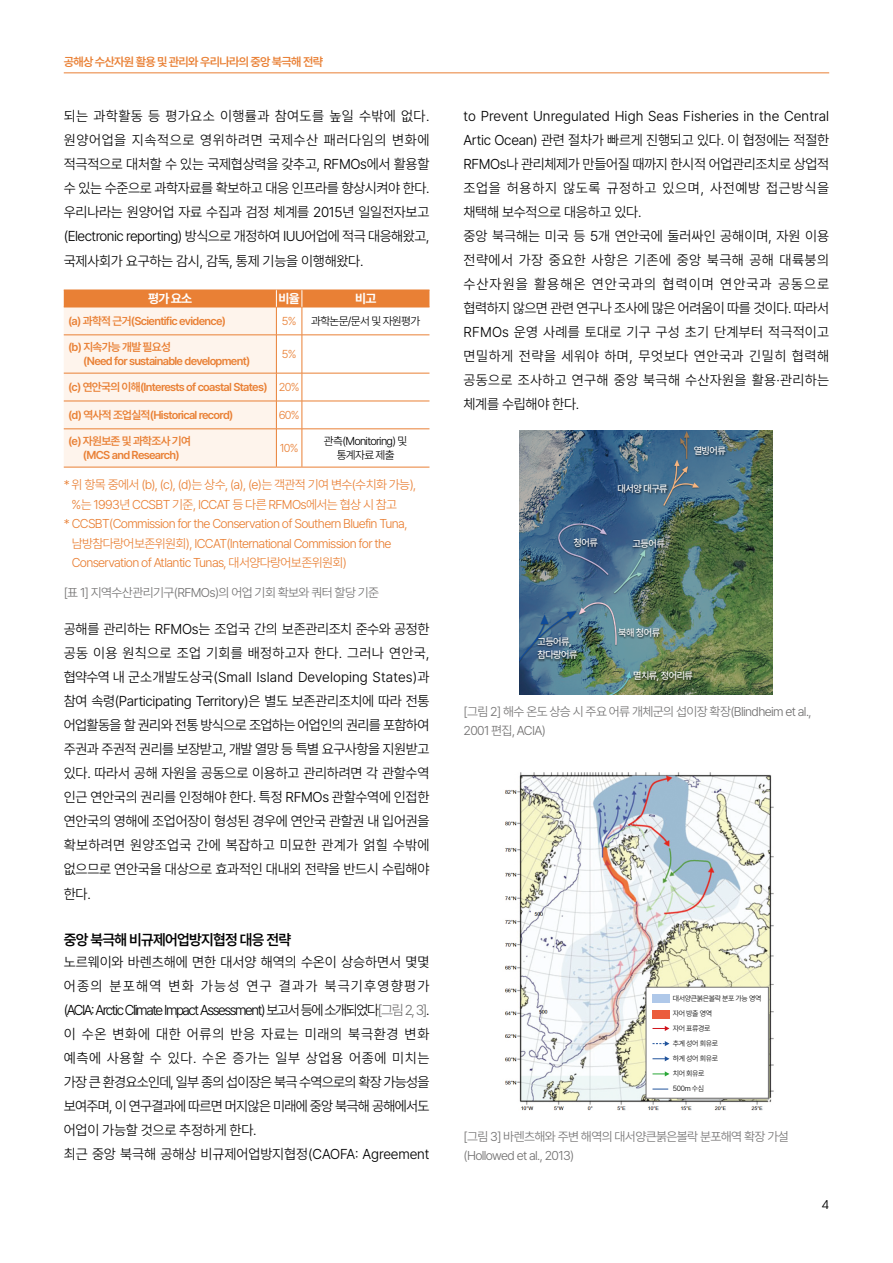
<style>
.page{position:relative;width:893px;height:1263px;background:#fff}
.page>*{position:absolute;margin:0;border:0;box-sizing:border-box;transform-origin:0 0}
.t1{font:600 15px "Pretendard";letter-spacing:-.05em;color:#000}
.t2{font:300 14.25px/24px "Pretendard";letter-spacing:-.01em;color:#000;text-align:justify}
.t3{font:300 12.75px "Pretendard";letter-spacing:-.05em;color:#e98035}
.t4{font:300 12.75px/19.5px "Pretendard";letter-spacing:-.05em;color:#727171}
.t5{font:700 12.75px "Pretendard";letter-spacing:-.06em;color:#fff}
.t6{font:600 12px "Pretendard";letter-spacing:-.06em;color:#e98035}
.t7{font:12px "ITC Avant Garde Std";color:#000}
.t8{font:600 11.4px/13.6px "Pretendard";letter-spacing:-.06em;color:#e98035}
.t9{font:300 11.4px/13.6px "Pretendard";letter-spacing:-.06em;color:#000;text-align:center}
.t10{font:300 11.4px "Pretendard";color:#e98035}
.t11{font:500 9.75px/13.5px "Pretendard";letter-spacing:-.05em;color:#fff}
.t12{font:300 7.5px/15px "Pretendard";letter-spacing:-.05em;color:#000}
.s1{font-weight:300}
.s2{color:#727171}
</style>
<div class="page">
<hr style="left:64px;top:72px;width:765px;height:1px;background:#e98035">
<svg style="left:64px;top:290px;width:365px;height:178px"></svg>
<img style="left:505px;top:772px;width:269px;height:339px">
<div style="left:646px;top:987px;width:123px;height:111px;background:#fff;border:1px solid #727171"></div>
<div style="left:652px;top:994px;width:17px;height:9px;background:#afc8e9"></div>
<div style="left:652px;top:1010px;width:17px;height:9px;background:#eb5c3c"></div>
<svg style="left:652px;top:1026px;width:17px;height:5px"></svg>
<svg style="left:652px;top:1041px;width:17px;height:5px"></svg>
<svg style="left:652px;top:1056px;width:17px;height:5px"></svg>
<svg style="left:652px;top:1071px;width:17px;height:5px"></svg>
<svg style="left:652px;top:1089px;width:16px;height:1px"></svg>
<img style="left:520px;top:431px;width:253px;height:263px">
<div style="left:692px;top:445px;width:35px;height:12px;background:#000;opacity:.75"></div>
<div style="left:616px;top:483px;width:53px;height:12px;background:#000;opacity:.75"></div>
<div style="left:631px;top:538px;width:35px;height:12px;background:#000;opacity:.75"></div>
<div style="left:572px;top:537px;width:27px;height:12px;background:#000;opacity:.75"></div>
<div style="left:617px;top:627px;width:45px;height:12px;background:#000;opacity:.75"></div>
<div style="left:632px;top:670px;width:62px;height:13px;background:#000;opacity:.75"></div>
<div style="left:536px;top:636px;width:43px;height:25px;background:#000;opacity:.75"></div>
<p class="t6" style="left:64px;top:53px;width:261px">공해상 수산자원 활용 및 관리와 우리나라의 중앙 북극해 전략</p>
<p class="t2" style="left:64px;top:104px;width:367px">되는 과학활동 등 평가요소 이행률과 참여도를 높일 수밖에 없다. 원양어업을 지속적으로 영위하려면 국제수산 패러다임의 변화에 적극적으로 대처할 수 있는 국제협상력을 갖추고, RFMOs에서 활용할 수 있는 수준으로 과학자료를 확보하고 대응 인프라를 향상시켜야 한다. 우리나라는 원양어업 자료 수집과 검정 체계를 2015년 일일전자보고 (Electronic reporting) 방식으로 개정하여 IUU어업에 적극 대응해왔고, 국제사회가 요구하는 감시, 감독, 통제 기능을 이행해왔다.</p>
<p class="t5" style="left:148px;top:289px;width:46px">평가 요소</p>
<p class="t5" style="left:278px;top:289px;width:23px">비율</p>
<p class="t5" style="left:355px;top:289px;width:23px">비고</p>
<p class="t8" style="left:68px;top:314px;width:160px">(a) 과학적 근거(Scientific evidence)</p>
<p class="t10" style="left:282px;top:313px;width:16px">5%</p>
<p class="t9" style="left:311px;top:314px;width:111px">과학논문/문서 및 자원평가</p>
<p class="t8" style="left:83px;top:340px;width:169px;text-indent:-15px">(b) 지속가능 개발 필요성<br>(Need for sustainable development)</p>
<p class="t10" style="left:282px;top:346px;width:16px">5%</p>
<p class="t8" style="left:68px;top:380px;width:233px">(c) 연안국의 이해(Interests of coastal States) <span class="s1">20%</span></p>
<p class="t8" style="left:68px;top:408px;width:167px">(d) 역사적 조업실적(Historical record)</p>
<p class="t10" style="left:279px;top:407px;width:22px">60%</p>
<p class="t8" style="left:68px;top:434px;width:124px;text-align:center">(e) 자원보존 및 과학조사 기여 (MCS and Research)</p>
<p class="t10" style="left:280px;top:440px;width:20px">10%</p>
<p class="t9" style="left:324px;top:434px;width:85px">관측(Monitoring) 및 통계자료 제출</p>
<p class="t3" style="left:64px;top:476px;width:354px">* 위 항목 중에서 (b), (c), (d)는 상수, (a), (e)는 객관적 기여 변수(수치화 가능),</p>
<p class="t3" style="left:72px;top:495px;width:327px">%는 1993년 CCSBT 기준, ICCAT 등 다른 RFMOs에서는 협상 시 참고</p>
<p class="t3" style="left:64px;top:515px;width:345px">* CCSBT(Commission for the Conservation of Southern Bluefin Tuna,</p>
<p class="t3" style="left:72px;top:534px;width:321px">남방참다랑어보존위원회), ICCAT(International Commission for the</p>
<p class="t3" style="left:72px;top:554px;width:277px">Conservation of Atlantic Tunas, 대서양다랑어보존위원회)</p>
<p class="t4" style="left:64px;top:582px;width:317px">[표 1] 지역수산관리기구(RFMOs)의 어업 기회 확보와 쿼터 할당 기준</p>
<p class="t2" style="left:64px;top:617px;width:367px">공해를 관리하는 RFMOs는 조업국 간의 보존관리조치 준수와 공정한 공동 이용 원칙으로 조업 기회를 배정하고자 한다. 그러나 연안국, 협약수역 내 군소개발도상국(Small Island Developing States)과 참여 속령(Participating Territory)은 별도 보존관리조치에 따라 전통 어업활동을 할 권리와 전통 방식으로 조업하는 어업인의 권리를 포함하여 주권과 주권적 권리를 보장받고, 개발 열망 등 특별 요구사항을 지원받고 있다. 따라서 공해 자원을 공동으로 이용하고 관리하려면 각 관할수역 인근 연안국의 권리를 인정해야 한다. 특정 RFMOs 관할수역에 인접한 연안국의 영해에 조업어장이 형성된 경우에 연안국 관할권 내 입어권을 확보하려면 원양조업국 간에 복잡하고 미묘한 관계가 얽힐 수밖에 없으므로 연안국을 대상으로 효과적인 대내외 전략을 반드시 수립해야 한다.</p>
<p class="t1" style="left:64px;top:929px;width:229px">중앙 북극해 비규제어업방지협정 대응 전략</p>
<p class="t2" style="left:64px;top:950px;width:367px;text-align:left">노르웨이와 바렌츠해에 면한 대서양 해역의 수온이 상승하면서 몇몇 어종의 분포해역 변화 가능성 연구 결과가 북극기후영향평가 (ACIA: Arctic Climate Impact Assessment) 보고서 등에 소개되었다<span class="s2">[그림 2, 3]</span>. 이 수온 변화에 대한 어류의 반응 자료는 미래의 북극환경 변화 예측에 사용할 수 있다. 수온 증가는 일부 상업용 어종에 미치는 가장 큰 환경요소인데, 일부 종의 섭이장은 북극 수역으로의 확장 가능성을 보여주며, 이 연구결과에 따르면 머지않은 미래에 중앙 북극해 공해에서도 어업이 가능할 것으로 추정하게 한다.<br>최근 중앙 북극해 공해상 비규제어업방지협정(CAOFA: Agreement</p>
<p class="t2" style="left:463px;top:104px;width:367px;text-align:left">to Prevent Unregulated High Seas Fisheries in the Central<br>Artic Ocean) 관련 절차가 빠르게 진행되고 있다. 이 협정에는 적절한<br>RFMOs나 관리체제가 만들어질 때까지 한시적 어업관리조치로 상업적 조업을 허용하지 않도록 규정하고 있으며, 사전예방 접근방식을 채택해 보수적으로 대응하고 있다.<br>중앙 북극해는 미국 등 5개 연안국에 둘러싸인 공해이며, 자원 이용 전략에서 가장 중요한 사항은 기존에 중앙 북극해 공해 대륙붕의 수산자원을 활용해온 연안국과의 협력이며 연안국과 공동으로 협력하지 않으면 관련 연구나 조사에 많은 어려움이 따를 것이다. 따라서<br>RFMOs 운영 사례를 토대로 기구 구성 초기 단계부터 적극적이고 면밀하게 전략을 세워야 하며, 무엇보다 연안국과 긴밀히 협력해 공동으로 조사하고 연구해 중앙 북극해 수산자원을 활용·관리하는 체계를 수립해야 한다.</p>
<p class="t11" style="left:618px;top:481px;width:52px">대서양 대구류</p>
<p class="t11" style="left:573px;top:535px;width:26px">청어류</p>
<p class="t11" style="left:632px;top:536px;width:34px">고등어류</p>
<p class="t11" style="left:694px;top:443px;width:34px">열빙어류</p>
<p class="t11" style="left:537px;top:634px;width:42px">고등어류, 참다랑어류</p>
<p class="t11" style="left:618px;top:626px;width:44px">북해 청어류</p>
<p class="t11" style="left:633px;top:669px;width:62px">멸치류, 정어리류</p>
<p class="t4" style="left:464px;top:701px;width:350px">[그림 2] 해수 온도 상승 시 주요 어류 개체군의 섭이장 확장(Blindheim et al.,<br>2001 편집, ACIA)</p>
<p class="t12" style="left:673px;top:990px;width:90px">대서양큰붉은볼락 분포 가능 영역 자어 방출 영역<br>자어 표류경로<br>추계 성어 회유로<br>하계 성어 회유로<br>치어 회유로<br>500m 수심</p>
<p class="t4" style="left:463px;top:1126px;width:327px">[그림 3] 바렌츠해와 주변 해역의 대서양큰붉은볼락 분포해역 확장 가설 (Hollowed et al., 2013)</p>
<p class="t7" style="left:822px;top:1197px;width:8px">4</p>
</div>
